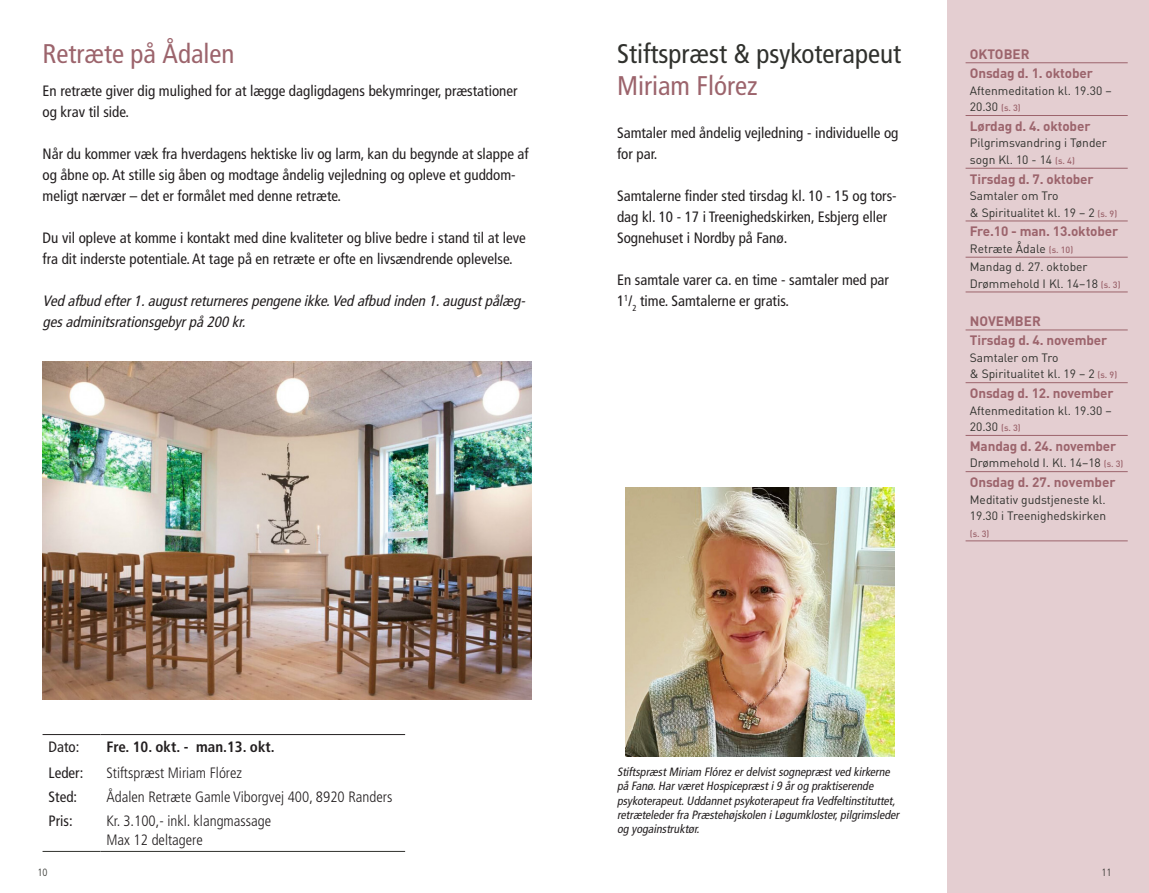
<style>
.page{position:relative;width:1149px;height:893px;background:#fff}
.page>*{position:absolute;margin:0;border:0;box-sizing:border-box;transform-origin:0 0}
.t1{font:condensed 27px "Frutiger";color:#9c646c}
.t2{font:condensed 27px "Frutiger";color:#30312d}
.t3{font:condensed 15px/21px "Frutiger";color:#231f20}
.t4{font:300 condensed 15px/19.5px "Frutiger";color:#231f20}
.t5{font:italic condensed 15px/21px "Frutiger";color:#231f20}
.t6{font:700 condensed 15px "Frutiger";color:#231f20}
.t7{font:700 13.5px/19.6px "DIN";letter-spacing:-.01em;color:#9c646c}
.t8{font:12px/16.5px "DIN";color:#30312d}
.t9{font:italic condensed 12px/14.4px "Frutiger";color:#231f20}
.t10{font:300 condensed 10.5px "Frutiger";color:#30312d}
.t11{font:500 9px "DIN";color:#9c646c}
.s1{font-weight:500;font-size:9px;color:#9c646c}
</style>
<div class="page">
<div style="left:946px;top:0;width:202px;height:893px;background:#e4ced1"></div>
<hr style="left:43px;top:851px;width:57px;height:1px;background:#30312d">
<hr style="left:100px;top:851px;width:305px;height:1px;background:#30312d">
<hr style="left:43px;top:734px;width:57px;height:1px;background:#231f20">
<hr style="left:100px;top:734px;width:305px;height:1px;background:#231f20">
<img style="left:43px;top:362px;width:488px;height:337px">
<img style="left:625px;top:488px;width:269px;height:268px">
<hr style="left:965px;top:63px;width:162px;height:1px;background:#9c646c">
<hr style="left:965px;top:115px;width:162px;height:1px;background:#9c646c">
<hr style="left:965px;top:168px;width:162px;height:1px;background:#9c646c">
<hr style="left:965px;top:221px;width:162px;height:1px;background:#9c646c">
<hr style="left:965px;top:257px;width:162px;height:1px;background:#9c646c">
<hr style="left:965px;top:292px;width:162px;height:1px;background:#9c646c">
<hr style="left:965px;top:330px;width:162px;height:1px;background:#9c646c">
<hr style="left:965px;top:382px;width:162px;height:1px;background:#9c646c">
<hr style="left:965px;top:435px;width:162px;height:1px;background:#9c646c">
<hr style="left:965px;top:471px;width:162px;height:1px;background:#9c646c">
<hr style="left:965px;top:541px;width:162px;height:1px;background:#9c646c">
<h1 class="t1" style="left:43px;top:38px;width:193px">Retræte på Ådalen</h1>
<p class="t3" style="left:43px;top:80px;width:476px">En retræte giver dig mulighed for at lægge dagligdagens bekymringer, præstationer og krav til side.</p>
<p class="t3" style="left:43px;top:143px;width:487px">Når du kommer væk fra hverdagens hektiske liv og larm, kan du begynde at slappe af og åbne op. At stille sig åben og modtage åndelig vejledning og opleve et guddom&shy;meligt nærvær – det er formålet med denne retræte.</p>
<p class="t3" style="left:43px;top:227px;width:484px">Du vil opleve at komme i kontakt med dine kvaliteter og blive bedre i stand til at leve fra dit inderste potentiale. At tage på en retræte er ofte en livsændrende oplevelse.</p>
<p class="t5" style="left:43px;top:290px;width:487px">Ved afbud efter1.augustreturnerespengeneikke.Ved afbud inden 1.augustpålæg&shy;gesadminitsrationsgebyrpå200 kr.</p>
<p class="t3" style="left:49px;top:737px;width:32px">Dato:</p>
<p class="t6" style="left:106px;top:738px;width:170px">Fre. 10. okt. - man.13. okt.</p>
<p class="t3" style="left:49px;top:762px;width:36px">Leder:</p>
<p class="t4" style="left:106px;top:763px;width:137px">Stiftspræst Miriam Flórez</p>
<p class="t3" style="left:49px;top:786px;width:30px">Sted:</p>
<p class="t4" style="left:106px;top:787px;width:287px">Ådalen Retræte Gamle Viborgvej 400, 8920 Randers</p>
<p class="t3" style="left:49px;top:810px;width:26px">Pris:</p>
<p class="t4" style="left:106px;top:811px;width:166px">Kr. 3.100,- inkl. klangmassage<br>Max 12 deltagere</p>
<h1 class="t2" style="left:617px;top:38px;width:285px">Stiftspræst &amp; psykoterapeut</h1>
<h1 class="t1" style="left:617px;top:70px;width:142px">Miriam Flórez</h1>
<p class="t3" style="left:617px;top:122px;width:283px">Samtaler med åndelig vejledning - individuelle og for par.</p>
<p class="t3" style="left:617px;top:185px;width:281px">Samtalerne finder sted tirsdag kl. 10 - 15 og tors&shy;dag kl. 10 - 17 i Treenighedskirken, Esbjerg eller<br>Sognehuset i Nordby på Fanø.</p>
<p class="t3" style="left:617px;top:269px;width:273px">En samtale varer ca. en time - samtaler med par<br>1<sup>1</sup>/<sub>2</sub> time. Samtalerne er gratis.</p>
<p class="t7" style="left:969px;top:43px;width:124px">oktober<br>Onsdag d. 1. oktober</p>
<p class="t8" style="left:969px;top:82px;width:143px">Aftenmeditation kl. 19.30 –<br>20.30 <span class="s1">(s. 3)</span></p>
<p class="t7" style="left:969px;top:116px;width:122px">Lørdag d. 4. oktober</p>
<p class="t8" style="left:969px;top:135px;width:139px">Pilgrimsvandring i Tønder sogn Kl. 10 - 14 <span class="s1">(s. 4)</span></p>
<p class="t7" style="left:969px;top:168px;width:125px">Tirsdag d. 7. oktober</p>
<p class="t8" style="left:969px;top:187px;width:149px">Samtaler om Tro<br>&amp; Spiritualitet kl. 19 – 2 <span class="s1">(s. 9)</span></p>
<p class="t7" style="left:969px;top:221px;width:150px">Fre.10 - man. 13.oktober</p>
<p class="t8" style="left:969px;top:239px;width:119px;line-height:18.3px">Retræte Ådale <span class="s1">(s. 10)<br></span>Mandag d. 27. oktober</p>
<p class="t8" style="left:969px;top:275px;width:152px">Drømmehold I Kl. 14–18 <span class="s1">(s. 3)</span></p>
<p class="t7" style="left:969px;top:310px;width:139px">NOVEMBER<br>Tirsdag d. 4. november</p>
<p class="t8" style="left:969px;top:349px;width:149px">Samtaler om Tro<br>&amp; Spiritualitet kl. 19 – 2 <span class="s1">(s. 9)</span></p>
<p class="t7" style="left:969px;top:383px;width:145px">Onsdag d. 12. november</p>
<p class="t8" style="left:969px;top:402px;width:143px">Aftenmeditation kl. 19.30 –<br>20.30 <span class="s1">(s. 3)</span></p>
<p class="t7" style="left:969px;top:436px;width:148px">Mandag d. 24. november</p>
<p class="t8" style="left:969px;top:455px;width:155px">Drømmehold I. Kl. 14–18 <span class="s1">(s. 3)</span></p>
<p class="t7" style="left:969px;top:472px;width:147px">Onsdag d. 27. november</p>
<p class="t8" style="left:969px;top:491px;width:138px">Meditativ gudstjeneste kl.<br>19.30 i Treenighedskirken</p>
<p class="t11" style="left:969px;top:528px;width:21px">(s. 3)</p>
<p class="t9" style="left:617px;top:765px;width:286px">StiftspræstMiriam Flórez erdelvistsognepræstved kirkerne på Fanø.HarværetHospicepræsti9 årog praktiserende psykoterapeut.Uddannetpsykoterapeutfra Vedfeltinstituttet, retrætelederfra Præstehøjskolen iLøgumkloster,pilgrimsleder og yogainstruktør.</p>
<p class="t10" style="left:37px;top:866px;width:12px">10</p>
<p class="t10" style="left:1100px;top:866px;width:12px">11</p>
</div>
